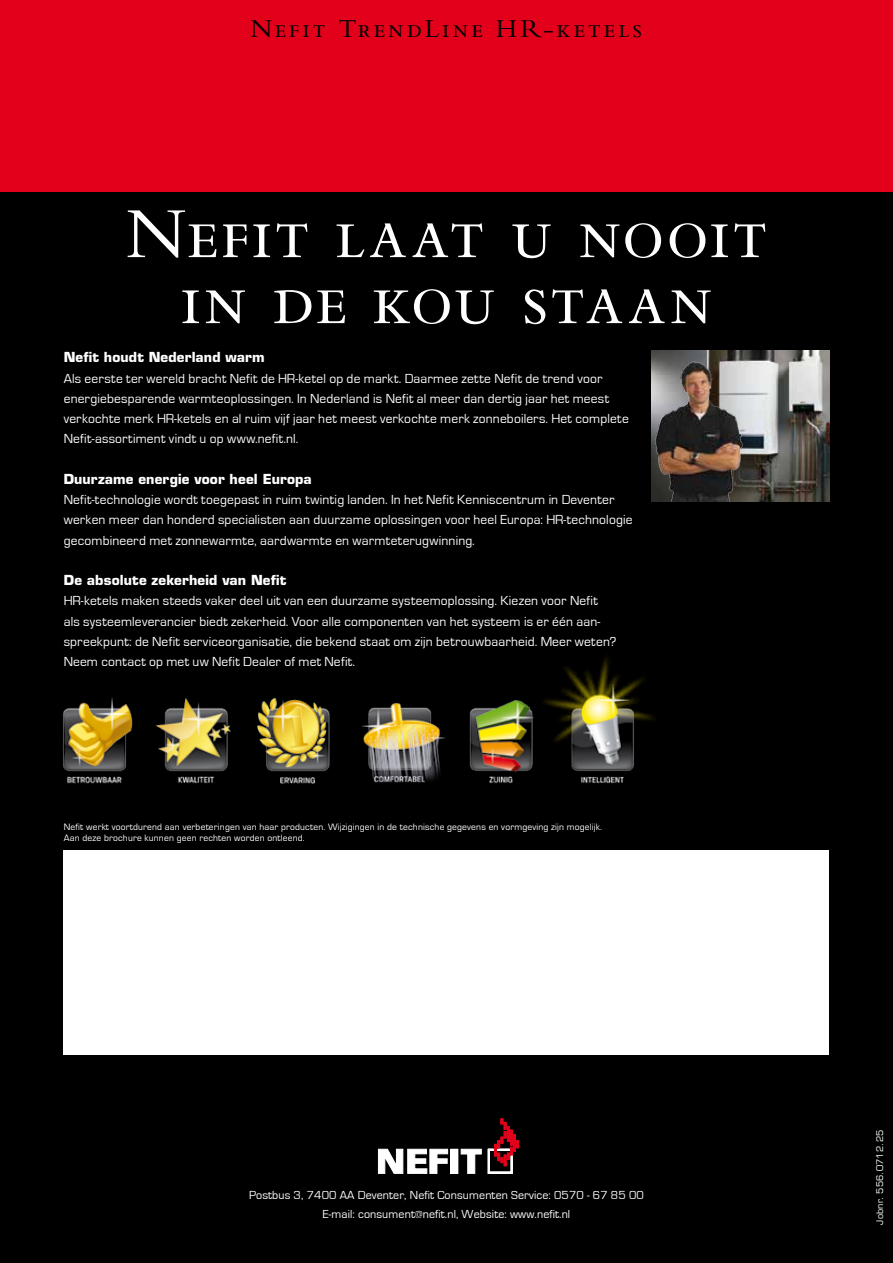
<style>
.page{position:relative;width:893px;height:1263px;background:#fff}
.page>*{position:absolute;margin:0;border:0;box-sizing:border-box;transform-origin:0 0}
.t1{font:75px/66px "Bembo SC";letter-spacing:.02em;color:#fff;text-align:center}
.t2{font:27px "Bembo SC";letter-spacing:.115em;color:#000}
.t3{font:13.5px/20.2px "Eurostile";letter-spacing:.01em;color:#fff}
.t4{font:700 13.5px "Eurostile";letter-spacing:.01em;color:#fff}
.t5{font:12px/19.5px "Eurostile";letter-spacing:.01em;color:#fff;text-align:center}
.t6{font:9.45px/11.4px "Eurostile";letter-spacing:.02em;color:#fff}
.t7{font:9px "Eurostile";letter-spacing:.02em;color:#fff}
</style>
<div class="page">
<div style="left:0;top:191px;width:893px;height:1072px;background:#000"></div>
<div style="left:0;top:0;width:893px;height:191px;background:#e2001a"></div>
<div style="left:64px;top:850px;width:765px;height:204px;background:#fff"></div>
<svg style="left:378px;top:1149px;width:70px;height:24px"></svg>
<div style="left:451px;top:1149px;width:7px;height:24px;background:#fff"></div>
<svg style="left:461px;top:1149px;width:20px;height:24px"></svg>
<svg style="left:488px;top:1119px;width:31px;height:54px"></svg>
<img style="left:63px;top:697px;width:70px;height:87px">
<img style="left:155px;top:698px;width:76px;height:86px">
<img style="left:257px;top:698px;width:73px;height:86px">
<img style="left:362px;top:702px;width:84px;height:81px">
<img style="left:469px;top:700px;width:62px;height:84px">
<img style="left:531px;top:658px;width:122px;height:126px">
<img style="left:651px;top:351px;width:178px;height:150px">
<h2 class="t2" style="left:251px;top:14px;width:393px">Nefit TrendLine HR-ketels</h2>
<h1 class="t1" style="left:125px;top:201px;width:644px">Nefit laat u nooit in de kou staan</h1>
<p class="t4" style="left:64px;top:349px;width:202px">Nefit houdt Nederland warm</p>
<p class="t3" style="left:64px;top:368px;width:567px">Als eerste ter wereld bracht Nefit de HR-ketel op de markt. Daarmee zette Nefit de trend voor energiebesparende warmteoplossingen. In Nederland is Nefit al meer dan dertig jaar het meest verkochte merk HR-ketels en al ruim vijf jaar het meest verkochte merk zonneboilers. Het complete Nefit-assortiment vindt u op www.nefit.nl.</p>
<p class="t4" style="left:64px;top:470px;width:250px">Duurzame energie voor heel Europa</p>
<p class="t3" style="left:64px;top:490px;width:570px">Nefit-technologie wordt toegepast in ruim twintig landen. In het Nefit Kenniscentrum in Deventer werken meer dan honderd specialisten aan duurzame oplossingen voor heel Europa: HR-technologie gecombineerd met zonnewarmte, aardwarmte en warmteterugwinning.</p>
<p class="t4" style="left:64px;top:572px;width:224px">De absolute zekerheid van Nefit</p>
<p class="t3" style="left:64px;top:591px;width:554px">HR-ketels maken steeds vaker deel uit van een duurzame systeemoplossing. Kiezen voor Nefit als systeemleverancier biedt zekerheid. Voor alle componenten van het systeem is er één aan&shy;spreekpunt: de Nefit serviceorganisatie, die bekend staat om zijn betrouwbaarheid. Meer weten?<br>Neem contact op met uw Nefit Dealer of met Nefit.</p>
<p class="t6" style="left:64px;top:821px;width:540px">Nefit werkt voortdurend aan verbeteringen van haar producten. Wijzigingen in de technische gegevens en vormgeving zijn mogelijk.<br>Aan deze brochure kunnen geen rechten worden ontleend.</p>
<p class="t5" style="left:249px;top:1185px;width:396px">Postbus 3, 7400 AA Deventer, Nefit Consumenten Service: 0570 - 67 85 00<br>E-mail: consument@nefit.nl, Website: www.nefit.nl</p>
<p class="t7" style="left:874px;top:1225px;width:96px;rotate:-90deg">Jobnr. 556.0712.25</p>
</div>
